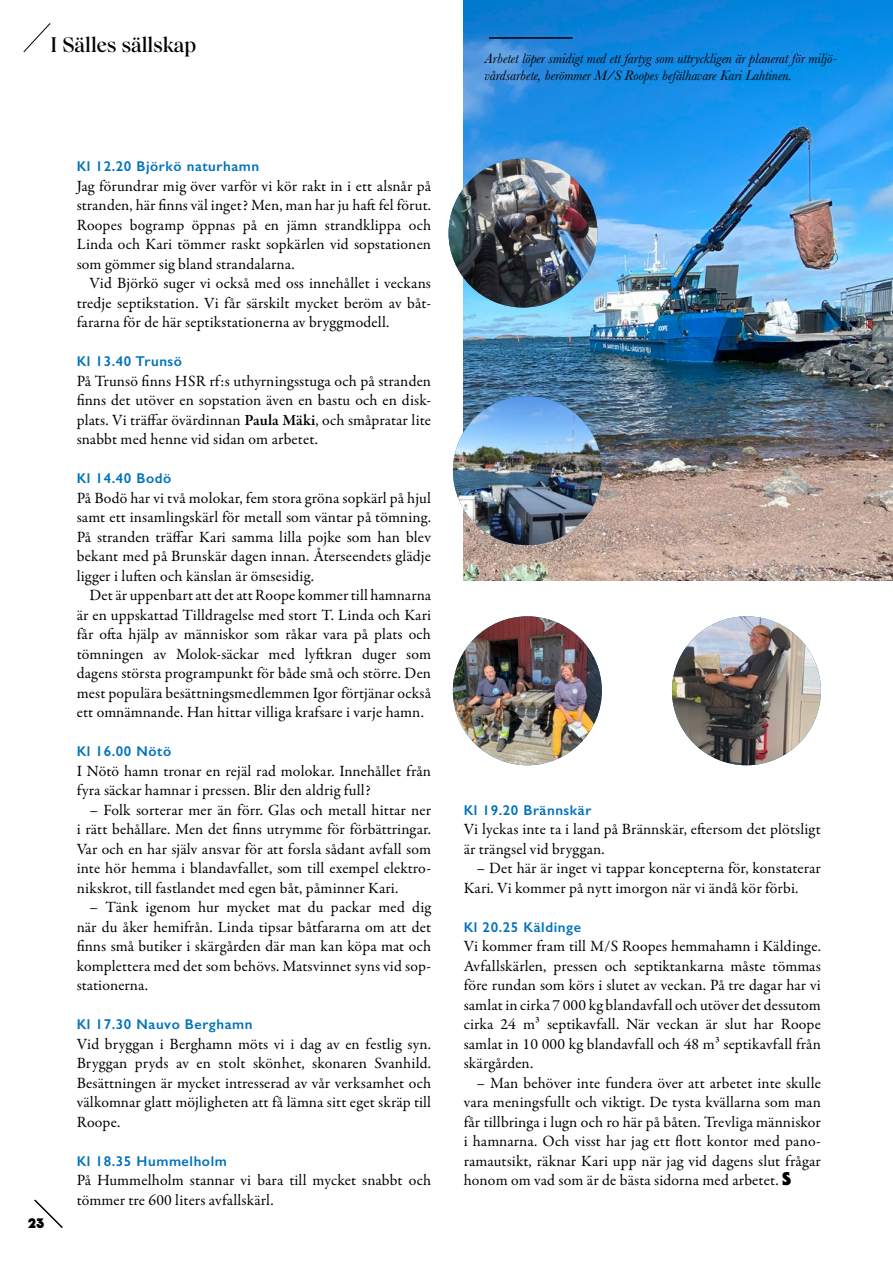
<style>
.page{position:relative;width:893px;height:1263px;background:#fff}
.page>*{position:absolute;margin:0;border:0;box-sizing:border-box;transform-origin:0 0}
.t1{font:600 20.4px "Wulkan Display";color:#000}
.t2{font:15.75px/19.5px "Garamond Premr Pro";letter-spacing:.01em;color:#000;text-align:justify}
.t3{font:600 14.25px "Gill Sans";letter-spacing:.04em;color:#0072bb}
.t4{font:italic 14.25px/17.1px "Baskerville";color:#000}
.t5{font:900 13.5px "Serif Gothic Std";color:#000}
.s1{font-weight:600}
.s2{font-family:"Serif Gothic Std";font-weight:900;font-size:18px}
</style>
<div class="page">
<svg style="left:23px;top:23px;width:28px;height:30px"></svg>
<img style="left:463px;top:0;width:430px;height:580px">
<hr style="left:489px;top:37px;width:83px;height:2px;background:#000">
<img style="left:453px;top:396px;width:149px;height:149px;border-radius:74px">
<img style="left:449px;top:159px;width:148px;height:149px;border-radius:74px">
<img style="left:453px;top:616px;width:149px;height:149px;border-radius:74px">
<img style="left:672px;top:616px;width:149px;height:149px;border-radius:74px">
<svg style="left:34px;top:1199px;width:29px;height:29px"></svg>
<p class="t1" style="left:51px;top:33px;width:147px">I Sälles sällskap</p>
<p class="t5" style="left:28px;top:1214px;width:18px">23</p>
<p class="t3" style="left:77px;top:158px;width:184px">Kl 12.20 Björkö naturhamn</p>
<p class="t2" style="left:77px;top:176px;width:356px">Jag förundrar mig över varför vi kör rakt in i ett alsnår på stranden, här finns väl inget? Men, man har ju haft fel förut.<br>Roopes bogramp öppnas på en jämn strandklippa och Linda och Kari tömmer raskt sopkärlen vid sopstationen som gömmer sig bland strandalarna.</p>
<p class="t2" style="left:77px;top:274px;width:356px;text-indent:13px">Vid Björkö suger vi också med oss innehållet i veckans tredje septikstation. Vi får särskilt mycket beröm av båt&shy;fararna för de här septikstationerna av bryggmodell.</p>
<p class="t3" style="left:77px;top:353px;width:107px">Kl 13.40 Trunsö</p>
<p class="t2" style="left:77px;top:371px;width:356px">På Trunsö finns HSR rf:s uthyrningsstuga och på stranden finns det utöver en sopstation även en bastu och en disk&shy;plats. Vi träffar övärdinnan <span class="s1">Paula Mäki</span>, och småpratar lite snabbt med henne vid sidan om arbetet.</p>
<p class="t3" style="left:77px;top:470px;width:96px">Kl 14.40 Bodö</p>
<p class="t2" style="left:77px;top:488px;width:356px">På Bodö har vi två molokar, fem stora gröna sopkärl på hjul samt ett insamlingskärl för metall som väntar på tömning.<br>På stranden träffar Kari samma lilla pojke som han blev bekant med på Brunskär dagen innan. Återseendets glädje ligger i luften och känslan är ömsesidig.</p>
<p class="t2" style="left:77px;top:586px;width:356px;text-indent:13px">Det är uppenbart att det att Roope kommer till hamnarna är en uppskattad Tilldragelse med stort T. Linda och Kari får ofta hjälp av människor som råkar vara på plats och tömningen av Molok-säckar med lyftkran duger som dagens största programpunkt för både små och större. Den mest populära besättningsmedlemmen Igor förtjänar också ett omnämnande. Han hittar villiga krafsare i varje hamn.</p>
<p class="t3" style="left:77px;top:743px;width:96px">Kl 16.00 Nötö</p>
<p class="t2" style="left:77px;top:761px;width:356px">I Nötö hamn tronar en rejäl rad molokar. Innehållet från fyra säckar hamnar i pressen. Blir den aldrig full?</p>
<p class="t2" style="left:77px;top:800px;width:356px;text-indent:13px">– Folk sorterar mer än förr. Glas och metall hittar ner i rätt behållare. Men det finns utrymme för förbättringar.<br>Var och en har själv ansvar för att forsla sådant avfall som inte hör hemma i blandavfallet, som till exempel elektro&shy;nikskrot, till fastlandet med egen båt, påminner Kari.</p>
<p class="t2" style="left:77px;top:898px;width:356px;text-indent:13px">– Tänk igenom hur mycket mat du packar med dig när du åker hemifrån. Linda tipsar båtfararna om att det finns små butiker i skärgården där man kan köpa mat och komplettera med det som behövs. Matsvinnet syns vid sop&shy;stationerna.</p>
<p class="t3" style="left:77px;top:1016px;width:177px">Kl 17.30 Nauvo Berghamn</p>
<p class="t2" style="left:77px;top:1034px;width:356px">Vid bryggan i Berghamn möts vi i dag av en festlig syn.<br>Bryggan pryds av en stolt skönhet, skonaren Svanhild.<br>Besättningen är mycket intresserad av vår verksamhet och välkomnar glatt möjligheten att få lämna sitt eget skräp till Roope.</p>
<p class="t3" style="left:77px;top:1152px;width:152px">Kl 18.35 Hummelholm</p>
<p class="t2" style="left:77px;top:1171px;width:356px">På Hummelholm stannar vi bara till mycket snabbt och tömmer tre 600 liters avfallskärl.</p>
<p class="t4" style="left:485px;top:50px;width:354px">Arbetet löper smidigt med ett fartyg som uttryckligen är planerat för miljö&shy;vårdsarbete, berömmer M/S Roopes befälhavare Kari Lahtinen.</p>
<p class="t3" style="left:464px;top:801px;width:129px">Kl 19.20 Brännskär</p>
<p class="t2" style="left:464px;top:820px;width:359px">Vi lyckas inte ta i land på Brännskär, eftersom det plötsligt är trängsel vid bryggan.</p>
<p class="t2" style="left:464px;top:859px;width:359px;text-indent:13px">– Det här är inget vi tappar koncepterna för, konstaterar<br>Kari. Vi kommer på nytt imorgon när vi ändå kör förbi.</p>
<p class="t3" style="left:464px;top:918px;width:119px">Kl 20.25 Käldinge</p>
<p class="t2" style="left:464px;top:937px;width:359px">Vi kommer fram till M/S Roopes hemmahamn i Käldinge.<br>Avfallskärlen, pressen och septiktankarna måste tömmas före rundan som körs i slutet av veckan. På tre dagar har vi samlat in cirka 7 000 kg blandavfall och utöver det dessutom cirka 24 m³ septikavfall. När veckan är slut har Roope samlat in 10 000 kg blandavfall och 48 m³ septikavfall från skärgården.</p>
<p class="t2" style="left:464px;top:1073px;width:359px;text-indent:13px">– Man behöver inte fundera över att arbetet inte skulle vara meningsfullt och viktigt. De tysta kvällarna som man får tillbringa i lugn och ro här på båten. Trevliga människor i hamnarna. Och visst har jag ett flott kontor med pano&shy;ramautsikt, räknar Kari upp när jag vid dagens slut frågar honom om vad som är de bästa sidorna med arbetet. <span class="s2">S</span></p>
</div>
